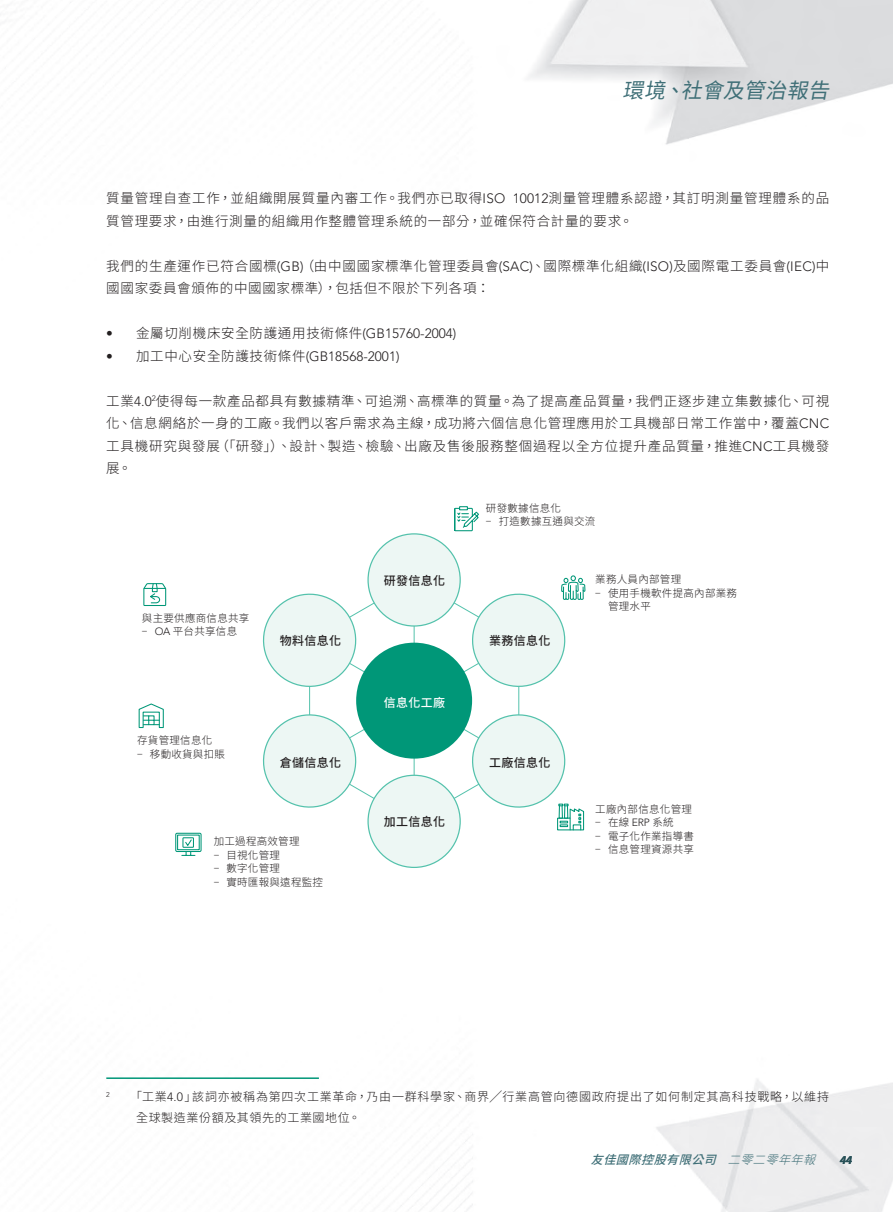
<style>
.page{position:relative;width:893px;height:1212px;background:#fff}
.page>*{position:absolute;margin:0;border:0;box-sizing:border-box;transform-origin:0 0}
.t1{font:italic 21px "Source Han Sans TC";color:#3f6f77}
.Body_Text{font:300 13.5px/22.5px "Source Han Sans TC";letter-spacing:.055em;color:#231f20}
.Body_Text-2{font:300 13.5px "Avenir LT Std";color:#231f20}
.Notes{font:300 12px "Source Han Sans TC";letter-spacing:.06em;color:#231f20}
.Heading_2{font:500 12px "Source Han Sans TC";letter-spacing:.03em;color:#231f20}
.t2{font:italic 500 12px "Source Han Sans TC";color:#3f6f77}
.Heading_2-2{font:500 12px "Source Han Sans TC";letter-spacing:.03em;color:#fff}
.t3{font:italic 700 12px "Myriad Pro";color:#275057}
.Body_Text-3{font:300 10.5px "Source Han Sans TC";letter-spacing:.025em;color:#231f20}
.Notes-2{font:300 7.05px "Avenir LT Std";color:#231f20}
.s1{font-family:"Avenir LT Std"}
.s2{font-family:"Source Han Sans TC"}
.s3{font-weight:300}
</style>
<div class="page">
<img style="left:0;top:0;width:893px;height:1212px">
<div style="left:368px;top:775px;width:92px;height:92px;background:#edf7f4;border-radius:50%"></div>
<div style="left:368px;top:534px;width:92px;height:92px;background:#edf7f4;border-radius:50%"></div>
<svg style="left:138px;top:703px;width:26px;height:25px"></svg>
<svg style="left:454px;top:506px;width:26px;height:26px"></svg>
<svg style="left:255px;top:574px;width:332px;height:257px"></svg>
<div style="left:143px;top:588px;width:23px;height:18px;border:1px solid #009778"></div>
<svg style="left:143px;top:582px;width:24px;height:22px"></svg>
<svg style="left:175px;top:832px;width:27px;height:24px"></svg>
<hr style="left:106px;top:1077px;width:213px;height:2px;background:#009778">
<h1 class="t1" style="left:622px;top:78px;width:219px">環境社會及管治報告</h1>
<h1 class="t1" style="left:664px;top:78px;width:33px">、</h1>
<p class="Body_Text" style="left:513px;top:187px;width:318px"><span class="s1">10012</span>測量管理體系認證，其訂明測量管理體系的品</p>
<p class="Body_Text" style="left:106px;top:187px;width:528px">質量管理自查工作，並組織開展質量內審工作。我們亦已取得<span class="s1">ISO<br></span>質管理要求，由進行測量的組織用作整體管理系統的一部分，並確保符合計量的要求。</p>
<p class="Body_Text" style="left:106px;top:255px;width:724px">我們的生產運作已符合國標<span class="s1">(GB)</span>（由中國國家標準化管理委員會<span class="s1">(SAC)</span>、國際標準化組織<span class="s1">(ISO)</span>及國際電工委員會<span class="s1">(IEC</span> 中<span class="s1">)</span>國國家委員會頒佈的中國國家標準，）包括但不限於下列各項：</p>
<p class="Body_Text" style="left:136px;top:322px;width:322px">金屬切削機床安全防護通用技術條件<span class="s1">(GB15760-2004(</span></p>
<p class="Body_Text-2" style="left:106px;top:326px;width:8px">•</p>
<p class="Body_Text-2" style="left:136px;top:348px;width:265px"><span class="s2">加工中心安全防護技術條件</span>(GB18568-2001(</p>
<p class="Body_Text-2" style="left:106px;top:348px;width:8px">•</p>
<p class="Body_Text" style="left:106px;top:390px;width:724px;text-align:right">工業<span class="s1">4.0</span><sup>2</sup>使得每一款產品都具有數據精準、可追溯、高標準的質量。為了提高產品質量，我們正逐步建立集數據化、可視化、信息網絡於一身的工廠。我們以客戶需求為主線，成功將六個信息化管理應用於工具機部日常工作當中，覆蓋<span class="s1">CNC</span>（「研發」）、設計、製造、檢驗、出廠及售後服務整個過程以全方位提升產品質量，推進<span class="s1">CNC</span>工具機發</p>
<p class="Body_Text" style="left:106px;top:435px;width:115px">工具機研究與發展展。</p>
<p class="Body_Text-3" style="left:142px;top:612px;width:109px">與主要供應商信息共享</p>
<p class="Body_Text-3" style="left:155px;top:625px;width:84px"><span class="s1">OA</span> 平台共享信息</p>
<p class="Body_Text-3" style="left:142px;top:625px;width:7px">−</p>
<p class="Heading_2" style="left:280px;top:634px;width:63px">物料信息化</p>
<p class="Body_Text-3" style="left:137px;top:734px;width:77px">存貨管理信息化</p>
<p class="Body_Text-3" style="left:150px;top:748px;width:77px">移動收貨與扣賬</p>
<p class="Body_Text-3" style="left:137px;top:748px;width:7px">−</p>
<p class="Heading_2" style="left:280px;top:756px;width:63px">倉儲信息化</p>
<p class="Body_Text-3" style="left:214px;top:835px;width:87px">加工過程高效管理</p>
<p class="Body_Text-3" style="left:214px;top:849px;width:7px">−</p>
<p class="Body_Text-3" style="left:226px;top:849px;width:55px">目視化管理</p>
<p class="Body_Text-3" style="left:214px;top:862px;width:7px">−</p>
<p class="Body_Text-3" style="left:226px;top:862px;width:55px">數字化管理</p>
<p class="Body_Text-3" style="left:214px;top:876px;width:7px">−</p>
<p class="Body_Text-3" style="left:226px;top:876px;width:98px">實時匯報與遠程監控</p>
<p class="Heading_2" style="left:384px;top:574px;width:63px">研發信息化</p>
<p class="Heading_2-2" style="left:384px;top:696px;width:63px">信息化工廠</p>
<p class="Heading_2" style="left:384px;top:815px;width:63px">加工信息化</p>
<p class="Body_Text-3" style="left:486px;top:502px;width:77px">研發數據信息化</p>
<p class="Body_Text-3" style="left:499px;top:515px;width:98px">打造數據互通與交流</p>
<p class="Body_Text-3" style="left:486px;top:515px;width:7px">−</p>
<p class="Body_Text-3" style="left:595px;top:573px;width:87px">業務人員內部管理</p>
<p class="Body_Text-3" style="left:608px;top:587px;width:131px">使用手機軟件提高內部業務</p>
<p class="Body_Text-3" style="left:595px;top:587px;width:7px">−</p>
<p class="Heading_2" style="left:489px;top:634px;width:63px">業務信息化</p>
<p class="Heading_2" style="left:489px;top:756px;width:63px">工廠信息化</p>
<p class="Body_Text-3" style="left:608px;top:600px;width:44px">管理水平</p>
<p class="Body_Text-3" style="left:595px;top:803px;width:98px">工廠內部信息化管理</p>
<p class="Body_Text-3" style="left:608px;top:816px;width:67px">在線 <span class="s1">ERP</span> 系統</p>
<p class="Body_Text-3" style="left:595px;top:816px;width:7px">−</p>
<p class="Body_Text-3" style="left:595px;top:830px;width:7px">−</p>
<p class="Body_Text-3" style="left:608px;top:830px;width:87px">電子化作業指導書</p>
<p class="Body_Text-3" style="left:608px;top:843px;width:87px">信息管理資源共享</p>
<p class="Body_Text-3" style="left:595px;top:843px;width:7px">−</p>
<p class="Notes-2" style="left:106px;top:1090px;width:5px">2</p>
<p class="Notes" style="left:192px;top:1090px;width:638px">該詞亦被稱為第四次工業革命，乃由一群科學家、商界╱行業高管向德國政府提出了如何制定其高科技戰略，以維持</p>
<p class="Notes" style="left:130px;top:1090px;width:68px">「工業<span class="s1">4.0</span>」</p>
<p class="Notes" style="left:136px;top:1111px;width:226px">全球製造業份額及其領先的工業國地位。</p>
<p class="t2" style="left:591px;top:1153px;width:235px">友佳國際控股有限公司<span class="s3">二零二零年年報</span></p>
<p class="t3" style="left:840px;top:1152px;width:14px">44</p>
</div>
